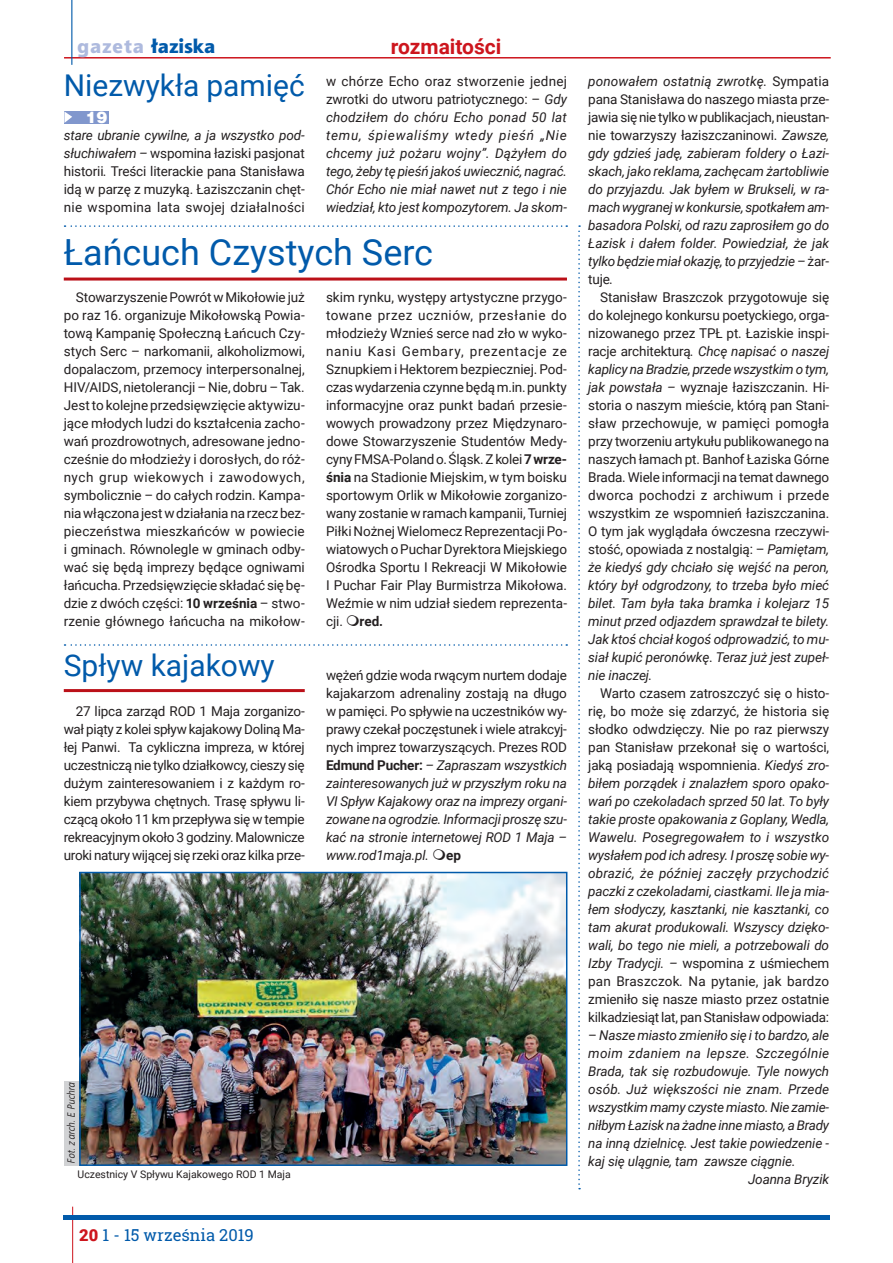
<style>
.page{position:relative;width:893px;height:1263px;background:#fff}
.page>*{position:absolute;margin:0;border:0;box-sizing:border-box;transform-origin:0 0}
.t1{font:36px "Roboto";color:#015aaa}
.t2{font:30px "Roboto";color:#015aaa}
.t3{font:700 21px "Roboto";color:#cd151d}
.t4{font:19.5px "Aerton EFN Black";color:#015aaa}
.t5{font:16.5px "Roboto Slab";color:#015aaa}
.t6{font:15.75px "Switzer EFN Black";color:#fff}
.t7{font:13.5px/18px "Roboto";letter-spacing:-.01em;color:#231f20;text-align:justify}
.t8{font:italic 13.5px/18px "Roboto";letter-spacing:-.01em;color:#231f20;text-align:justify}
.t9{font:italic 13.5px "Roboto";letter-spacing:.025em;color:#231f20}
.t10{font:700 13.5px "Roboto";color:#231f20}
.t11{font:10.5px "Roboto";color:#231f20}
.t12{font:italic 10.5px "Bureau EFN";color:#231f20}
.s1{color:#aebade}
.s2{font-style:normal}
.s3{font-style:italic}
.s4{font-weight:700}
.s5{font-weight:700;font-style:normal}
.s6{font-family:"Roboto";font-weight:900;color:#cd151d}
</style>
<div class="page">
<hr style="left:64px;top:57px;width:767px;height:2px;background:#cd151d">
<hr style="left:72px;top:1206px;width:1px;height:57px;background:#cd151d">
<hr style="left:71px;top:0;width:1px;height:65px;background:#015aaa">
<hr style="left:63px;top:1215px;width:766px;height:4px;background:#015aaa">
<img style="left:82px;top:875px;width:482px;height:288px">
<div style="left:79px;top:872px;width:488px;height:294px;border:2px solid #015aaa"></div>
<div style="left:64px;top:111px;width:45px;height:13px;background:#8197cd"></div>
<svg style="left:64px;top:111px;width:8px;height:12px"></svg>
<svg style="left:65px;top:225px;width:502px;height:2px"></svg>
<svg style="left:65px;top:644px;width:502px;height:2px"></svg>
<svg style="left:578px;top:225px;width:2px;height:964px"></svg>
<hr style="left:64px;top:278px;width:503px;height:3px;background:#bb1018">
<hr style="left:64px;top:689px;width:241px;height:3px;background:#bb1018">
<div style="left:65px;top:1081px;width:14px;height:84px;background:#d1d2d4"></div>
<h3 class="t4" style="left:77px;top:38px;width:139px"><span class="s1">gazeta</span> łaziska</h3>
<h3 class="t3" style="left:391px;top:35px;width:112px">rozmaitości</h3>
<h2 class="t2" style="left:64px;top:68px;width:242px">Niezwykła pamięć</h2>
<p class="t8" style="left:326px;top:72px;width:242px"><span class="s2">w chórze Echo oraz stworzenie jednej zwrotki do utworu patriotycznego: –</span> Gdy chodziłem do chóru Echo ponad 50 lat temu, śpiewaliśmy wtedy pieśń „Nie chcemy już pożaru wojny”. Dążyłem do tego, żeby tę pieśń jakoś uwiecznić, nagrać.<br>Chór Echo nie miał nawet nut z tego i nie wiedział, kto jest kompozytorem. Ja skom-</p>
<p class="t8" style="left:588px;top:72px;width:243px">ponowałem ostatnią zwrotkę. <span class="s2">Sympatia pana Stanisława do naszego miasta prze&shy;jawia się nie tylko w publikacjach, nieustan&shy;nie towarzyszy łaziszczaninowi.</span> Zawsze, gdy gdzieś jadę, zabieram foldery o Łazi&shy;skach, jako reklama, zachęcam żartobliwie do przyjazdu. Jak byłem w Brukseli, w ra&shy;mach wygranej w konkursie, spotkałem am&shy;basadora Polski, od razu zaprosiłem go do Łazisk i dałem folder. Powiedział, że jak tylko będzie miał okazję, to przyjedzie – <span class="s2">żar&shy;tuje</span>.</p>
<p class="t7" style="left:588px;top:288px;width:243px;text-indent:12px">Stanisław Braszczok przygotowuje się do kolejnego konkursu poetyckiego, orga&shy;nizowanego przez TPŁ pt. Łaziskie inspi&shy;racje architekturą<span class="s3">. Chcę napisać o naszej kaplicy na Bradzie, przede wszystkim o tym, jak powstała –</span> wyznaje łaziszczanin. Hi&shy;storia o naszym mieście, którą pan Stani&shy;sław przechowuje, w pamięci pomogła przy tworzeniu artykułu publikowanego na naszych łamach pt. Banhof Łaziska Górne Brada. Wiele informacji na temat dawnego dworca pochodzi z archiwum i przede wszystkim ze wspomnień łaziszczanina.<br>O tym jak wyglądała ówczesna rzeczywi&shy;stość, opowiada z nostalgią: – <span class="s3">Pamiętam, że kiedyś gdy chciało się wejść na peron, który był odgrodzony, to trzeba było mieć bilet. Tam była taka bramka i kolejarz 15 minut przed odjazdem sprawdzał te bilety.<br>Jak ktoś chciał kogoś odprowadzić, to mu&shy;siał kupić peronówkę</span>. <span class="s3">Teraz już jest zupeł&shy;nie inaczej.</span></p>
<p class="t8" style="left:588px;top:684px;width:243px;text-indent:12px"><span class="s2">Warto czasem zatroszczyć się o histo&shy;rię, bo może się zdarzyć, że historia się słodko odwdzięczy. Nie po raz pierwszy pan Stanisław przekonał się o wartości, jaką posiadają wspomnienia.</span> Kiedyś zro&shy;biłem porządek i znalazłem sporo opako&shy;wań po czekoladach sprzed 50 lat. To były takie proste opakowania z Goplany, Wedla, Wawelu. Posegregowałem to i wszystko wysłałem pod ich adresy. I proszę sobie wy&shy;obrazić, że później zaczęły przychodzić paczki z czekoladami, ciastkami. Ile ja mia&shy;łem słodyczy, kasztanki, nie kasztanki, co tam akurat produkowali. Wszyscy dzięko&shy;wali, bo tego nie mieli, a potrzebowali do Izby Tradycji. – <span class="s2">wspomina z uśmiechem pan Braszczok</span>. <span class="s2">Na pytanie, jak bardzo zmieniło się nasze miasto przez ostatnie kilkadziesiąt lat, pan Stanisław odpowiada:</span></p>
<p class="t8" style="left:588px;top:1026px;width:242px"><span class="s2">–</span> Nasze miasto zmieniło się i to bardzo, ale</p>
<p class="t9" style="left:588px;top:1045px;width:242px">moim zdaniem na lepsze. Szczególnie</p>
<p class="t8" style="left:588px;top:1062px;width:242px">Brada, tak się rozbudowuje. Tyle nowych</p>
<p class="t8" style="left:588px;top:1080px;width:242px">osób. Już większości nie znam. Przede</p>
<p class="t8" style="left:588px;top:1098px;width:242px">wszystkim mamy czyste miasto. Nie zamie-</p>
<p class="t8" style="left:588px;top:1116px;width:242px">niłbym Łazisk na żadne inne miasto, a Brady</p>
<p class="t8" style="left:588px;top:1134px;width:242px">na inną dzielnicę. Jest takie powiedzenie -</p>
<p class="t8" style="left:588px;top:1152px;width:209px">kaj się ulągnie, tam zawsze ciągnie.</p>
<p class="t8" style="left:748px;top:1170px;width:83px">Joanna Bryzik</p>
<p class="t6" style="left:86px;top:111px;width:24px">19</p>
<p class="t7" style="left:64px;top:126px;width:242px"><span class="s3">stare ubranie cywilne, a ja wszystko pod&shy;słuchiwałem –</span> wspomina łaziski pasjonat historii<span class="s3">.</span> Treści literackie pana Stanisława idą w parzę z muzyką. Łaziszczanin chęt&shy;nie wspomina lata swojej działalności</p>
<h1 class="t1" style="left:64px;top:231px;width:371px">Łańcuch Czystych Serc</h1>
<p class="t7" style="left:326px;top:288px;width:243px">skim rynku, występy artystyczne przygo&shy;towane przez uczniów, przesłanie do młodzieży Wznieś serce nad zło w wyko&shy;naniu Kasi Gembary, prezentacje ze Sznupkiem i Hektorem bezpieczniej. Pod&shy;czas wydarzenia czynne będą m.in. punkty informacyjne oraz punkt badań przesie&shy;wowych prowadzony przez Międzynaro&shy;dowe Stowarzyszenie Studentów Medy&shy;cyny FMSA-Poland o. Śląsk. Zkolei <span class="s4">7 wrze&shy;śnia</span> na Stadionie Miejskim, w tym boisku sportowym Orlik w Mikołowie zorganizo&shy;wany zostanie w ramach kampanii, Turniej Piłki Nożnej Wielomecz Reprezentacji Po&shy;wiatowych oPuchar Dyrektora Miejskiego Ośrodka Sportu I Rekreacji W Mikołowie I Puchar Fair Play Burmistrza Mikołowa.<br>Weźmie w nim udział siedem reprezenta&shy;cji. <span class="s4">red.</span></p>
<p class="t7" style="left:64px;top:288px;width:243px;text-indent:12px">Stowarzyszenie Powrót wMikołowie już po raz 16. organizuje Mikołowską Powia&shy;tową Kampanię Społeczną Łańcuch Czy&shy;stych Serc – narkomanii, alkoholizmowi, dopalaczom, przemocy interpersonalnej, HIV/AIDS, nietolerancji – Nie, dobru – Tak.<br>Jest to kolejne przedsięwzięcie aktywizu&shy;jące młodych ludzi do kształcenia zacho&shy;wań prozdrowotnych, adresowane jedno&shy;cześnie do młodzieży i dorosłych, do róż&shy;nych grup wiekowych i zawodowych, symbolicznie – do całych rodzin. Kampa&shy;nia włączona jest wdziałania na rzecz bez&shy;pieczeństwa mieszkańców w powiecie i gminach. Równolegle w gminach odby&shy;wać się będą imprezy będące ogniwami łańcucha. Przedsięwzięcie składać się bę&shy;dzie z dwóch części: <span class="s4">10 września</span> – stwo&shy;rzenie głównego łańcucha na mikołow-</p>
<h2 class="t2" style="left:64px;top:648px;width:212px">Spływ kajakowy</h2>
<p class="t8" style="left:326px;top:666px;width:243px"><span class="s2">wężeń gdzie woda rwącym nurtem dodaje kajakarzom adrenaliny zostają na długo w pamięci. Po spływie na uczestników wy&shy;prawy czekał poczęstunek i wiele atrakcyj&shy;nych imprez towarzyszących. Prezes ROD </span><span class="s5">Edmund Pucher:</span> – Zapraszam wszystkich zainteresowanych już w przyszłym roku na VI Spływ Kajakowy oraz na imprezy organi&shy;zowane na ogrodzie. Informacji proszę szu&shy;kać na stronie internetowej ROD 1 Maja – www.rod1maja.pl.</p>
<p class="t7" style="left:64px;top:702px;width:243px;text-indent:12px">27 lipca zarząd ROD 1 Maja zorganizo&shy;wał piąty z kolei spływ kajakowy Doliną Ma&shy;łej Panwi. Ta cykliczna impreza, w której uczestniczą nie tylko działkowcy, cieszy się dużym zainteresowaniem i z każdym ro&shy;kiem przybywa chętnych. Trasę spływu li&shy;czącą około 11 km przepływa się w tempie rekreacyjnym około 3 godziny. Malownicze uroki natury wijącej się rzeki oraz kilka prze-</p>
<p class="t10" style="left:446px;top:848px;width:16px">ep</p>
<p class="t12" style="left:67px;top:1163px;width:82px;rotate:-90deg">Fot. z arch. E. Puchra</p>
<p class="t11" style="left:78px;top:1168px;width:215px">Uczestnicy V Spływu Kajakowego ROD 1 Maja</p>
<p class="t5" style="left:79px;top:1224px;width:176px"><span class="s6">20</span> 1 - 15 września 2019</p>
</div>
